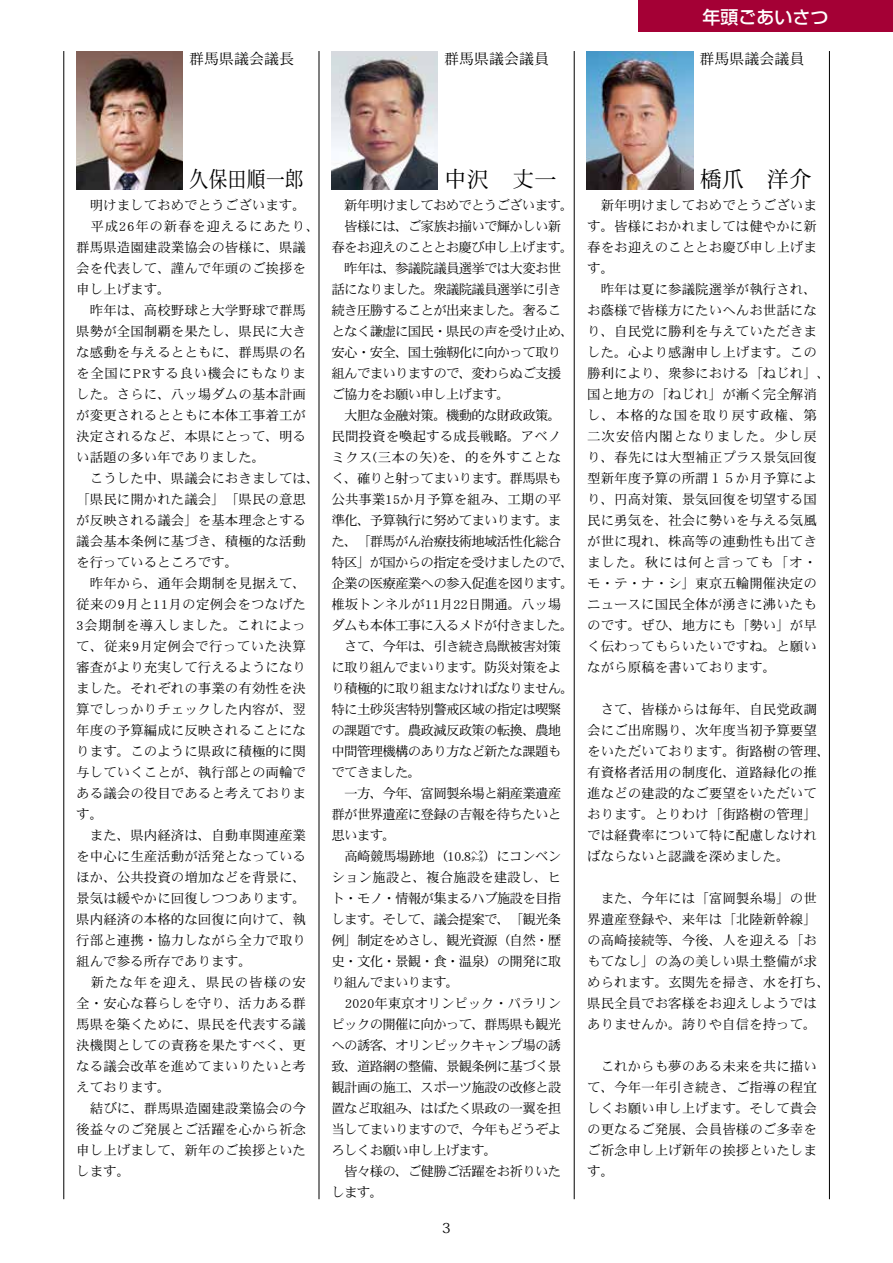
<style>
.page{position:relative;width:893px;height:1263px;background:#fff}
.page>*{position:absolute;margin:0;border:0;box-sizing:border-box;transform-origin:0 0}
.t1{font:22.5px "DFHS Mincho Std W3";color:#000}
.t2{font:22.5px "DFHS Mincho Std W3";color:#000;scale:.85 1}
.t3{font:500 18px "Shin Go Pro";color:#fff}
.t4{font:15px "DFHS Mincho Std W3";color:#000}
.t5{font:13.8px "Koz Min Pro";color:#000}
.t6{font:13.5px/21px "DFHS Mincho Std W3";color:#000}
.t7{font:13.5px/21px "DFHS Mincho Std W3";letter-spacing:-.06em;color:#000}
</style>
<div class="page">
<div style="left:638px;top:0;width:255px;height:32px;background:#a40035"></div>
<hr style="left:64px;top:51px;width:1px;height:1148px;background:#000">
<hr style="left:319px;top:51px;width:1px;height:1148px;background:#000">
<hr style="left:574px;top:51px;width:1px;height:1148px;background:#000">
<hr style="left:829px;top:51px;width:1px;height:1148px;background:#000">
<img style="left:587px;top:51px;width:106px;height:138px">
<img style="left:77px;top:51px;width:106px;height:138px">
<img style="left:332px;top:51px;width:106px;height:138px">
<p class="t4" style="left:189px;top:50px;width:106px">群馬県議会議長</p>
<p class="t4" style="left:444px;top:50px;width:106px">群馬県議会議員</p>
<h2 class="t3" style="left:702px;top:2px;width:127px">年頭ごあいさつ</h2>
<p class="t4" style="left:699px;top:50px;width:106px">群馬県議会議員</p>
<h1 class="t2" style="left:189px;top:167px;width:136px">久保田順一郎</h1>
<p class="t6" style="left:76px;top:194px;width:245px">　明けましておめでとうございます。　平成26年の新春を迎えるにあたり、群馬県造園建設業協会の皆様に、県議会を代表して、謹んで年頭のご挨拶を申し上げます。<br>　昨年は、高校野球と大学野球で群馬県勢が全国制覇を果たし、県民に大きな感動を与えるとともに、群馬県の名を全国にPRする良い機会にもなりました。さらに、八ッ場ダムの基本計画が変更されるとともに本体工事着工が決定されるなど、本県にとって、明るい話題の多い年でありました。<br>　こうした中、県議会におきましては、「県民に開かれた議会」「県民の意思が反映される議会」を基本理念とする議会基本条例に基づき、積極的な活動を行っているところです。<br>　昨年から、通年会期制を見据えて、従来の9月と11月の定例会をつなげた<br>3会期制を導入しました。これによって、従来9月定例会で行っていた決算審査がより充実して行えるようになりました。それぞれの事業の有効性を決算でしっかりチェックした内容が、翌年度の予算編成に反映されることになります。このように県政に積極的に関与していくことが、執行部との両輪である議会の役目であると考えております。<br>　また、県内経済は、自動車関連産業を中心に生産活動が活発となっているほか、公共投資の増加などを背景に、景気は緩やかに回復しつつあります。県内経済の本格的な回復に向けて、執行部と連携・協力しながら全力で取り組んで参る所存であります。<br>　新たな年を迎え、県民の皆様の安全・安心な暮らしを守り、活力ある群馬県を築くために、県民を代表する議決機関としての責務を果たすべく、更なる議会改革を進めてまいりたいと考えております。<br>　結びに、群馬県造園建設業協会の今後益々のご発展とご活躍を心から祈念申し上げまして、新年のご挨拶といたします。</p>
<h1 class="t1" style="left:444px;top:167px;width:114px">中沢　丈一</h1>
<p class="t7" style="left:332px;top:194px;width:244px">　新年明けましておめでとうございます。　皆様には、ご家族お揃いで輝かしい新春をお迎えのこととお慶び申し上げます。　昨年は、参議院議員選挙では大変お世話になりました。衆議院議員選挙に引き続き圧勝することが出来ました。奢ることなく謙虚に国民・県民の声を受け止め、安心・安全、国土強靭化に向かって取り組んでまいりますので、変わらぬご支援ご協力をお願い申し上げます。<br>　大胆な金融対策。機動的な財政政策。民間投資を喚起する成長戦略。アベノミクス(三本の矢)を、的を外すことなく、確りと射ってまいります。群馬県も公共事業15か月予算を組み、工期の平準化、予算執行に努めてまいります。また、「群馬がん治療技術地域活性化総合特区」が国からの指定を受けましたので、企業の医療産業への参入促進を図ります。椎坂トンネルが11月22日開通。八ッ場ダムも本体工事に入るメドが付きました。　さて、今年は、引き続き鳥獣被害対策に取り組んでまいります。防災対策をより積極的に取り組まなければなりません。特に土砂災害特別警戒区域の指定は喫緊の課題です。農政減反政策の転換、農地中間管理機構のあり方など新たな課題もでてきました。<br>　一方、今年、富岡製糸場と絹産業遺産群が世界遺産に登録の吉報を待ちたいと思います。<br>　高崎競馬場跡地（10.8㌶）にコンベンション施設と、複合施設を建設し、ヒト・モノ・情報が集まるハブ施設を目指します。そして、議会提案で、「観光条例」制定をめさし、観光資源（自然・歴史・文化・景観・食・温泉）の開発に取り組んでまいります。<br>　2020年東京オリンピック・パラリンピックの開催に向かって、群馬県も観光への誘客、オリンピックキャンプ場の誘致、道路網の整備、景観条例に基づく景観計画の施工、スポーツ施設の改修と設置など取組み、はばたく県政の一翼を担当してまいりますので、今年もどうぞよろしくお願い申し上げます。<br>　皆々様の、ご健勝ご活躍をお祈りいたします。</p>
<p class="t5" style="left:442px;top:1218px;width:10px">3</p>
<h1 class="t1" style="left:699px;top:167px;width:114px">橋爪　洋介</h1>
<p class="t6" style="left:587px;top:194px;width:245px">　新年明けましておめでとうございます。皆様におかれましては健やかに新春をお迎えのこととお慶び申し上げます。<br>　昨年は夏に参議院選挙が執行され、お蔭様で皆様方にたいへんお世話になり、自民党に勝利を与えていただきました。心より感謝申し上げます。この勝利により、衆参における「ねじれ」、国と地方の「ねじれ」が漸く完全解消し、本格的な国を取り戻す政権、第二次安倍内閣となりました。少し戻り、春先には大型補正プラス景気回復型新年度予算の所謂１５か月予算により、円高対策、景気回復を切望する国民に勇気を、社会に勢いを与える気風が世に現れ、株高等の連動性も出てきました。秋には何と言っても「オ・モ・テ・ナ・シ」東京五輪開催決定のニュースに国民全体が湧きに沸いたものです。ぜひ、地方にも「勢い」が早く伝わってもらいたいですね。と願いながら原稿を書いております。</p>
<p class="t6" style="left:587px;top:698px;width:245px">　さて、皆様からは毎年、自民党政調会にご出席賜り、次年度当初予算要望をいただいております。街路樹の管理、有資格者活用の制度化、道路緑化の推進などの建設的なご要望をいただいております。とりわけ「街路樹の管理」では経費率について特に配慮しなければならないと認識を深めました。</p>
<p class="t6" style="left:587px;top:887px;width:245px">　また、今年には「富岡製糸場」の世界遺産登録や、来年は「北陸新幹線」の高崎接続等、今後、人を迎える「おもてなし」の為の美しい県土整備が求められます。玄関先を掃き、水を打ち、県民全員でお客様をお迎えしようではありませんか。誇りや自信を持って。</p>
<p class="t6" style="left:587px;top:1055px;width:231px;text-align:justify">　これからも夢のある未来を共に描いて、今年一年引き続き、ご指導の程宜しくお願い申し上げます。そして貴会の更なるご発展、会員皆様のご多幸をご祈念申し上げ新年の挨拶といたします。</p>
</div>
